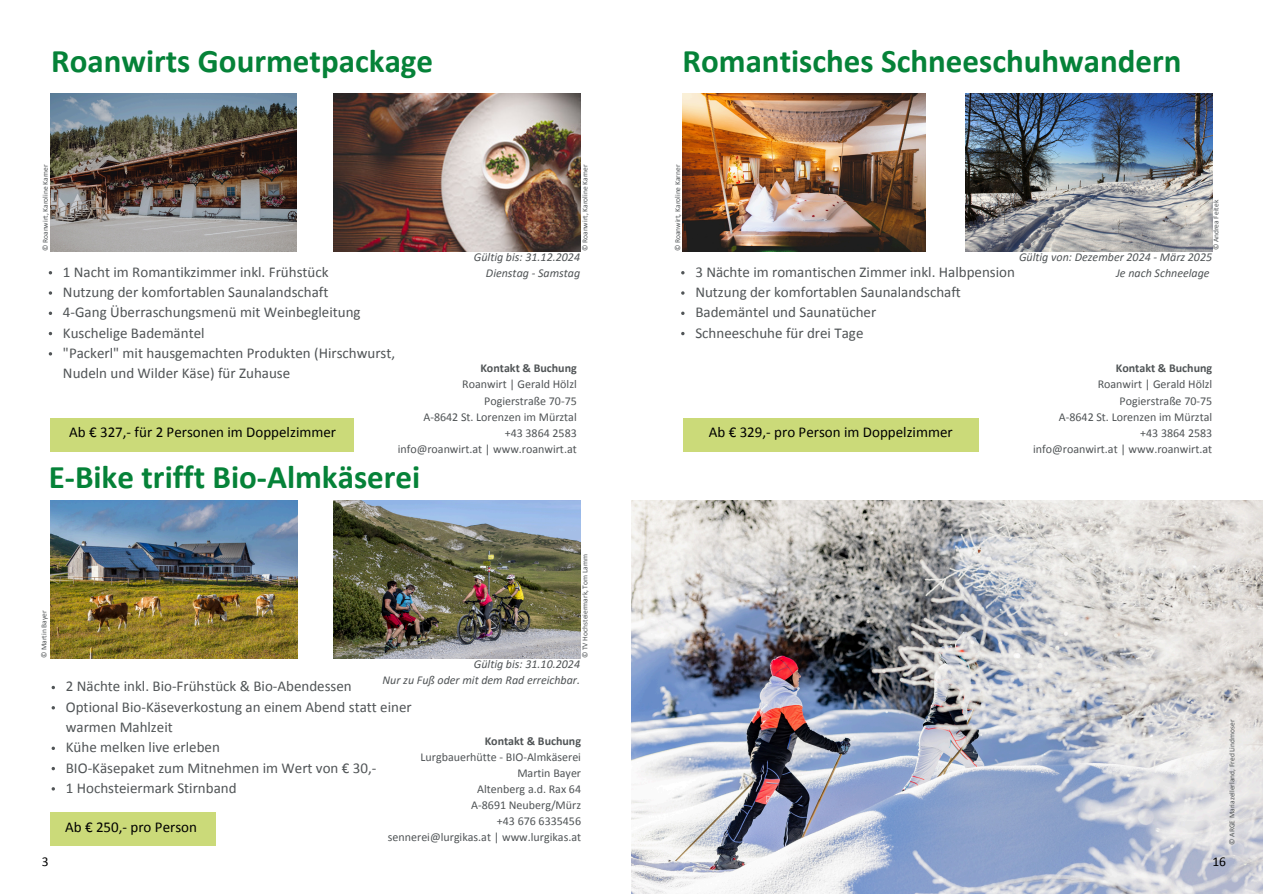
<style>
.page{position:relative;width:1263px;height:894px;background:#fff}
.page>*{position:absolute;margin:0;border:0;box-sizing:border-box;transform-origin:0 0}
.t1{font:700 33px "Calibri";color:#058238}
.t2{font:15px/20.2px "Calibri";color:#505456}
.t3{font:15px "Calibri";color:#000}
.t4{font:13.5px "Calibri";color:#000}
.t5{font:12px/16px "Calibri";color:#505456;text-align:right}
.t6{font:italic 12px/16px "Calibri";color:#505456;text-align:right}
.t7{font:7.5px "Calibri";color:#505456}
.s1{font-weight:700}
</style>
<div class="page">
<img style="left:50px;top:94px;width:247px;height:157px">
<img style="left:334px;top:94px;width:246px;height:157px">
<img style="left:51px;top:500px;width:246px;height:158px">
<img style="left:334px;top:500px;width:246px;height:158px">
<svg style="left:49px;top:311px;width:3px;height:4px"></svg>
<div style="left:50px;top:418px;width:303px;height:33px;background:#cbda79"></div>
<div style="left:50px;top:812px;width:165px;height:33px;background:#cbda79"></div>
<img style="left:683px;top:94px;width:243px;height:157px">
<img style="left:966px;top:94px;width:246px;height:157px">
<div style="left:683px;top:418px;width:296px;height:33px;background:#cbda79"></div>
<img style="left:631px;top:500px;width:632px;height:393px">
<h2 class="t1" style="left:51px;top:47px;width:384px">Roanwirts Gourmetpackage</h2>
<p class="t7" style="left:42px;top:251px;width:88px;rotate:-90deg">© Roanwirt, Karoline Karner</p>
<p class="t7" style="left:582px;top:251px;width:88px;rotate:-90deg">© Roanwirt, Karoline Karner</p>
<p class="t6" style="left:474px;top:250px;width:108px">Gültig bis: 31.12.2024<br>Dienstag - Samstag</p>
<h1 class="t2" style="left:63px;top:263px;width:267px">1 Nacht im Romantikzimmer inkl. Frühstück</h1>
<p class="t2" style="left:63px;top:283px;width:267px">Nutzung der komfortablen Saunalandschaft</p>
<h3 class="t2" style="left:63px;top:303px;width:299px">4-Gang Überraschungsmenü mit Weinbegleitung</h3>
<p class="t2" style="left:63px;top:323px;width:143px">Kuschelige Bademäntel</p>
<p class="t2" style="left:63px;top:344px;width:334px">"Packerl" mit hausgemachten Produkten (Hirschwurst,<br>Nudeln und Wilder Käse) für Zuhause</p>
<h2 class="t5" style="left:398px;top:361px;width:181px"><span class="s1">Kontakt &amp; Buchung<br></span>Roanwirt | Gerald Hölzl<br>Pogierstraße 70-75<br>A-8642 St. Lorenzen im Mürztal<br>+43 3864 2583<br>info@roanwirt.at | www.roanwirt.at</h2>
<p class="t3" style="left:69px;top:426px;width:268px">Ab € 327,- für 2 Personen im Doppelzimmer</p>
<p class="t1" style="left:49px;top:463px;width:373px">E-Bike trifft Bio-Almkäserei</p>
<p class="t7" style="left:41px;top:658px;width:49px;rotate:-90deg">© Martin Bayer</p>
<p class="t7" style="left:582px;top:658px;width:105px;rotate:-90deg">© TV Hochsteiermark, Tom Lamm</p>
<h3 class="t4" style="left:42px;top:855px;width:8px">3</h3>
<p class="t6" style="left:383px;top:656px;width:199px">Gültig bis: 31.10.2024<br>Nur zu Fuß oder mit dem Rad erreichbar.</p>
<h1 class="t2" style="left:66px;top:677px;width:287px">2 Nächte inkl. Bio-Frühstück &amp; Bio-Abendessen</h1>
<p class="t2" style="left:66px;top:697px;width:347px">Optional Bio-Käseverkostung an einem Abend statt einer warmen Mahlzeit</p>
<h3 class="t2" style="left:66px;top:738px;width:156px">Kühe melken live erleben</h3>
<p class="t2" style="left:66px;top:758px;width:312px">BIO-Käsepaket zum Mitnehmen im Wert von € 30,-</p>
<p class="t2" style="left:66px;top:778px;width:172px">1 Hochsteiermark Stirnband</p>
<p class="t5" style="left:388px;top:733px;width:195px"><span class="s1">Kontakt &amp; Buchung<br></span>Lurgbauerhütte - BIO-Almkäserei<br>Martin Bayer<br>Altenberg a.d. Rax 64<br>A-8691 Neuberg/Mürz<br>+43 676 6335456<br>sennerei@lurgikas.at | www.lurgikas.at</p>
<p class="t3" style="left:65px;top:820px;width:133px">Ab € 250,- pro Person</p>
<p class="t1" style="left:682px;top:47px;width:501px">Romantisches Schneeschuhwandern</p>
<p class="t7" style="left:675px;top:251px;width:88px;rotate:-90deg">© Roanwirt, Karoline Karner</p>
<p class="t7" style="left:1213px;top:250px;width:52px;rotate:-90deg">© Andrea Feitek</p>
<p class="t6" style="left:1019px;top:250px;width:195px">Gültig von: Dezember 2024 - März 2025<br>Je nach Schneelage</p>
<h1 class="t2" style="left:695px;top:263px;width:321px">3 Nächte im romantischen Zimmer inkl. Halbpension</h1>
<p class="t2" style="left:695px;top:283px;width:267px">Nutzung der komfortablen Saunalandschaft</p>
<h3 class="t2" style="left:695px;top:303px;width:182px">Bademäntel und Saunatücher</h3>
<p class="t2" style="left:695px;top:323px;width:170px">Schneeschuhe für drei Tage</p>
<p class="t3" style="left:709px;top:426px;width:245px">Ab € 329,- pro Person im Doppelzimmer</p>
<h3 class="t5" style="left:1033px;top:361px;width:181px"><span class="s1">Kontakt &amp; Buchung<br></span>Roanwirt | Gerald Hölzl<br>Pogierstraße 70-75<br>A-8642 St. Lorenzen im Mürztal<br>+43 3864 2583<br>info@roanwirt.at | www.roanwirt.at</h3>
<h2 class="t7" style="left:1229px;top:844px;width:126px;rotate:-90deg">© ARGE Mariazellerland, Fred Lindmoser</h2>
<p class="t4" style="left:1212px;top:855px;width:15px">16</p>
</div>
